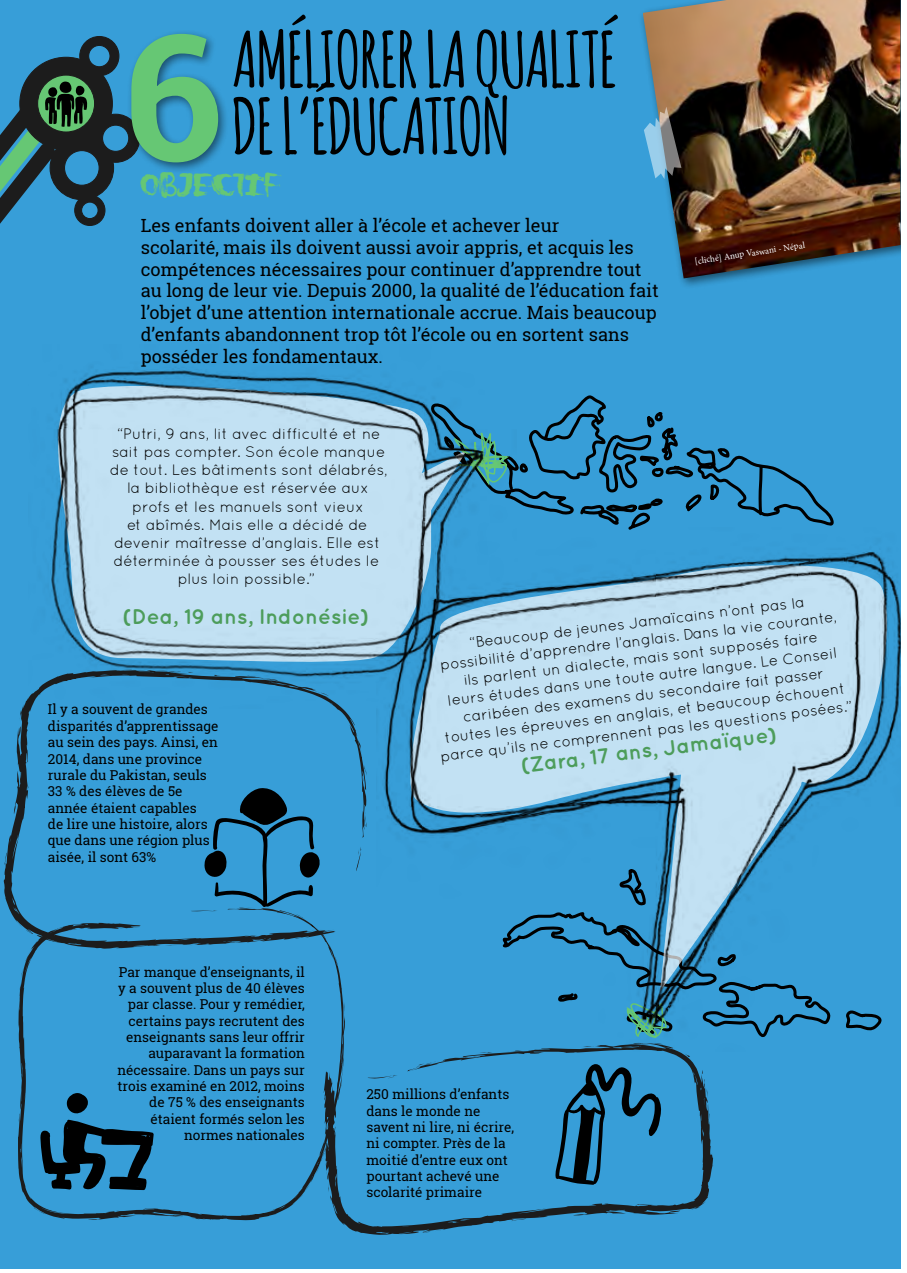
<style>
.page{position:relative;width:907px;height:1273px;background:#fff}
.page>*{position:absolute;margin:0;border:0;box-sizing:border-box;transform-origin:0 0}
.t1{font:700 175.8px "Roboto Slab";color:#66c774}
.t2{font:700 75.75px "Amatic";color:#000}
.t3{font:31.8px "Zombie Treats";color:#66c774}
.t4{font:700 21.15px "Quicksand";color:#4d9d5b}
.t5{font:18.15px/21.8px "Roboto Slab";color:#000}
.t6{font:15.15px/18.1px "Quicksand";color:#000;text-align:center}
.t7{font:13.65px/16.4px "Roboto Slab";color:#000}
.t8{font:9.15px "Minion Pro";color:#fff}
</style>
<div class="page">
<div style="left:0;top:0;width:900px;height:1268px;background:#379ed8"></div>
<div style="left:126px;top:29px;width:103px;height:145px;background:#000;opacity:.5"></div>
<svg style="left:0;top:35px;width:141px;height:191px"></svg>
<div style="left:638px;top:0;width:262px;height:289px;background:#000;opacity:.5"></div>
<img style="left:643px;top:0;width:257px;height:278px">
<svg style="left:644px;top:107px;width:37px;height:72px"></svg>
<svg style="left:520px;top:395px;width:313px;height:132px"></svg>
<svg style="left:516px;top:421px;width:15px;height:83px"></svg>
<svg style="left:18px;top:949px;width:327px;height:271px"></svg>
<svg style="left:142px;top:1209px;width:3px;height:6px"></svg>
<svg style="left:297px;top:1194px;width:6px;height:7px"></svg>
<svg style="left:33px;top:1207px;width:13px;height:7px"></svg>
<svg style="left:21px;top:966px;width:3px;height:13px"></svg>
<svg style="left:4px;top:698px;width:362px;height:251px"></svg>
<svg style="left:364px;top:810px;width:2px;height:20px"></svg>
<svg style="left:364px;top:762px;width:3px;height:14px"></svg>
<svg style="left:358px;top:740px;width:4px;height:14px"></svg>
<svg style="left:4px;top:852px;width:3px;height:13px"></svg>
<svg style="left:165px;top:945px;width:13px;height:1px"></svg>
<svg style="left:40px;top:1093px;width:114px;height:98px"></svg>
<svg style="left:324px;top:1042px;width:389px;height:193px"></svg>
<svg style="left:314px;top:1160px;width:13px;height:16px"></svg>
<svg style="left:415px;top:1061px;width:24px;height:6px"></svg>
<svg style="left:479px;top:1052px;width:17px;height:1px"></svg>
<svg style="left:684px;top:1054px;width:6px;height:3px"></svg>
<svg style="left:510px;top:1218px;width:16px;height:3px"></svg>
<svg style="left:555px;top:1064px;width:106px;height:121px"></svg>
<img style="left:377px;top:527px;width:523px;height:525px">
<img style="left:28px;top:369px;width:488px;height:339px">
<h1 class="t1" style="left:124px;top:-24px;width:100px">6</h1>
<h2 class="t2" style="left:232px;top:6px;width:385px">AMÉLIORER LA QUALITÉ</h2>
<h2 class="t2" style="left:232px;top:72px;width:279px">DE L’ÉDUCATION</h2>
<h3 class="t3" style="left:141px;top:168px;width:142px">OBJECTIF</h3>
<p class="t5" style="left:141px;top:214px;width:519px">Les enfants doivent aller à l’école et achever leur<br>scolarité, mais ils doivent aussi avoir appris, et acquis les compétences nécessaires pour continuer d’apprendre tout au long de leur vie. Depuis 2000, la qualité de l’éducation fait l’objet d’une attention internationale accrue. Mais beaucoup d’enfants abandonnent trop tôt l’école ou en sortent sans posséder les fondamentaux.</p>
<p class="t8" style="left:694px;top:256px;width:113px;rotate:-9deg">[cliché] Anup Vaswani - Népal</p>
<p class="t6" style="left:110px;top:424px;width:279px">“Putri, 9 ans, lit avec difficulté et ne sait pas compter. Son école manque de tout. Les bâtiments sont délabrés, la bibliothèque est réservée aux profs et les manuels sont vieux<br>et abîmés. Mais elle a décidé de devenir maîtresse d’anglais. Elle est déterminée à pousser ses études le plus loin possible.”</p>
<h3 class="t4" style="left:123px;top:604px;width:248px">(Dea, 19 ans, Indonésie)</h3>
<p class="t7" style="left:48px;top:701px;width:172px">Il y a souvent de grandes disparités d’apprentissage au sein des pays. Ainsi, en<br>2014, dans une province rurale du Pakistan, seuls<br>33 % des élèves de 5e année étaient capables<br>de lire une histoire, alors que dans une région plus aisée, il sont 63%</p>
<p class="t6" style="left:426px;top:639px;width:416px;rotate:-7deg">“Beaucoup de jeunes Jamaïcains n’ont pas la possibilité d’apprendre l’anglais. Dans la vie courante, ils parlent un dialecte, mais sont supposés faire<br>leurs études dans une toute autre langue. Le Conseil caribéen des examens du secondaire fait passer<br>toutes les épreuves en anglais, et beaucoup échouent parce qu’ils ne comprennent pas les questions posées.”</p>
<h3 class="t4" style="left:519px;top:753px;width:259px;rotate:-7deg">(Zara, 17 ans, Jamaïque)</h3>
<p class="t7" style="left:118px;top:963px;width:189px;text-align:right">Par manque d’enseignants, il y a souvent plus de 40 élèves par classe. Pour y remédier, certains pays recrutent des enseignants sans leur offrir auparavant la formation nécessaire. Dans un pays sur trois examiné en 2012, moins de 75 % des enseignants étaient formés selon les normes nationales</p>
<p class="t7" style="left:366px;top:1086px;width:149px">250 millions d’enfants dans le monde ne savent ni lire, ni écrire, ni compter. Près de la moitié d’entre eux ont pourtant achevé une scolarité primaire</p>
</div>
